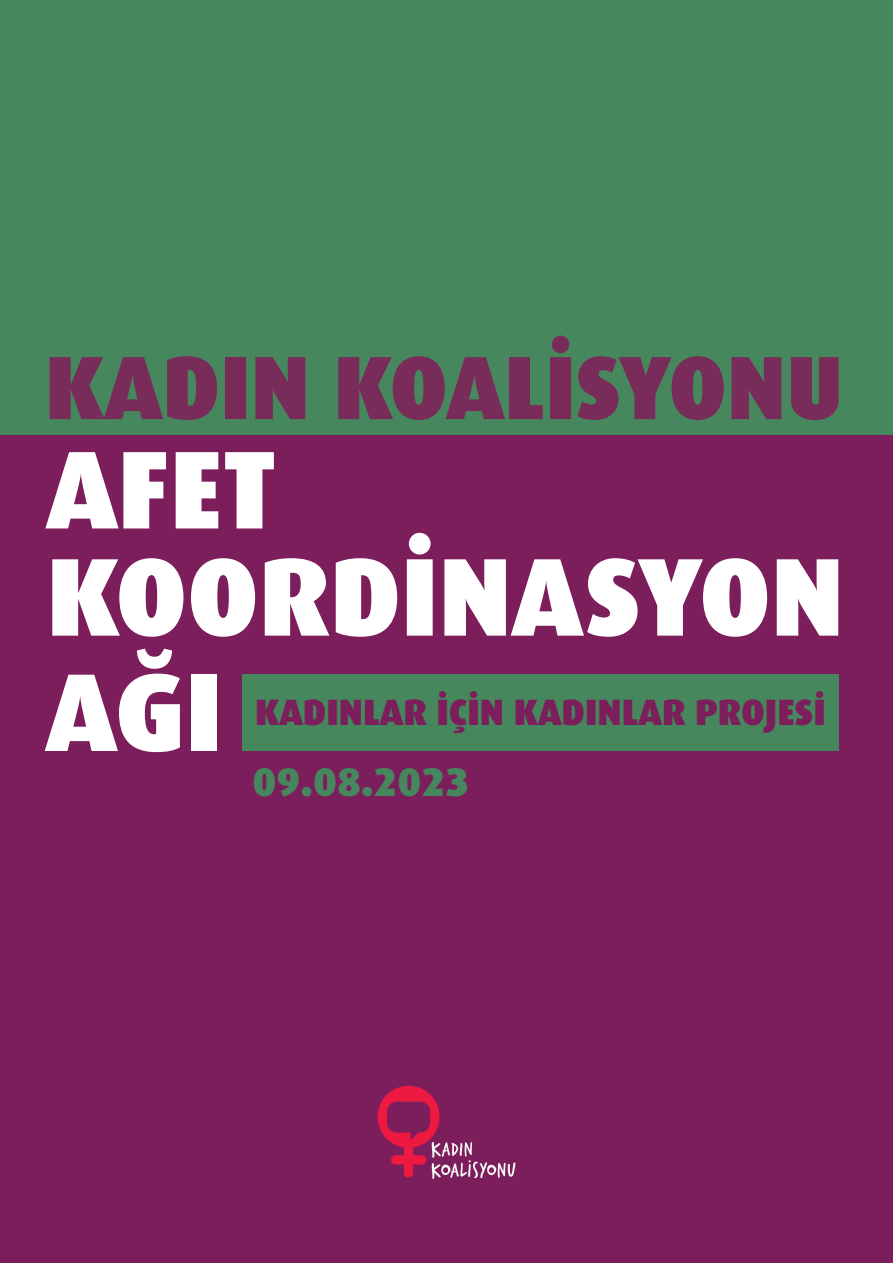
<style>
.page{position:relative;width:893px;height:1263px;background:#7c1e5b}
.page>*{position:absolute;margin:0;border:0;box-sizing:border-box;transform-origin:0 0}
.t1{font:900 110.85px/111.3px "Dax Pro";color:#fff}
.t2{font:900 90px "Dax Pro";color:#792b5a}
.t3{font:900 40.05px "Dax Pro";color:#46875e}
.t4{font:900 36.75px "Dax Pro";color:#7c1e5b}
</style>
<div class="page">
<div style="left:0;top:0;width:893px;height:435px;background:#46875e"></div>
<div style="left:242px;top:675px;width:596px;height:76px;background:#46875e"></div>
<svg style="left:377px;top:1085px;width:138px;height:94px"></svg>
<h2 class="t2" style="left:45px;top:329px;width:800px">KADIN KOALİSYONU</h2>
<h1 class="t1" style="left:46px;top:431px;width:800px">AFET<br>KOORDİNASYON<br>AĞI</h1>
<p class="t3" style="left:252px;top:756px;width:219px">09.08.2023</p>
<p class="t4" style="left:255px;top:688px;width:572px">KADINLAR İÇİN KADINLAR PROJESİ</p>
</div>
